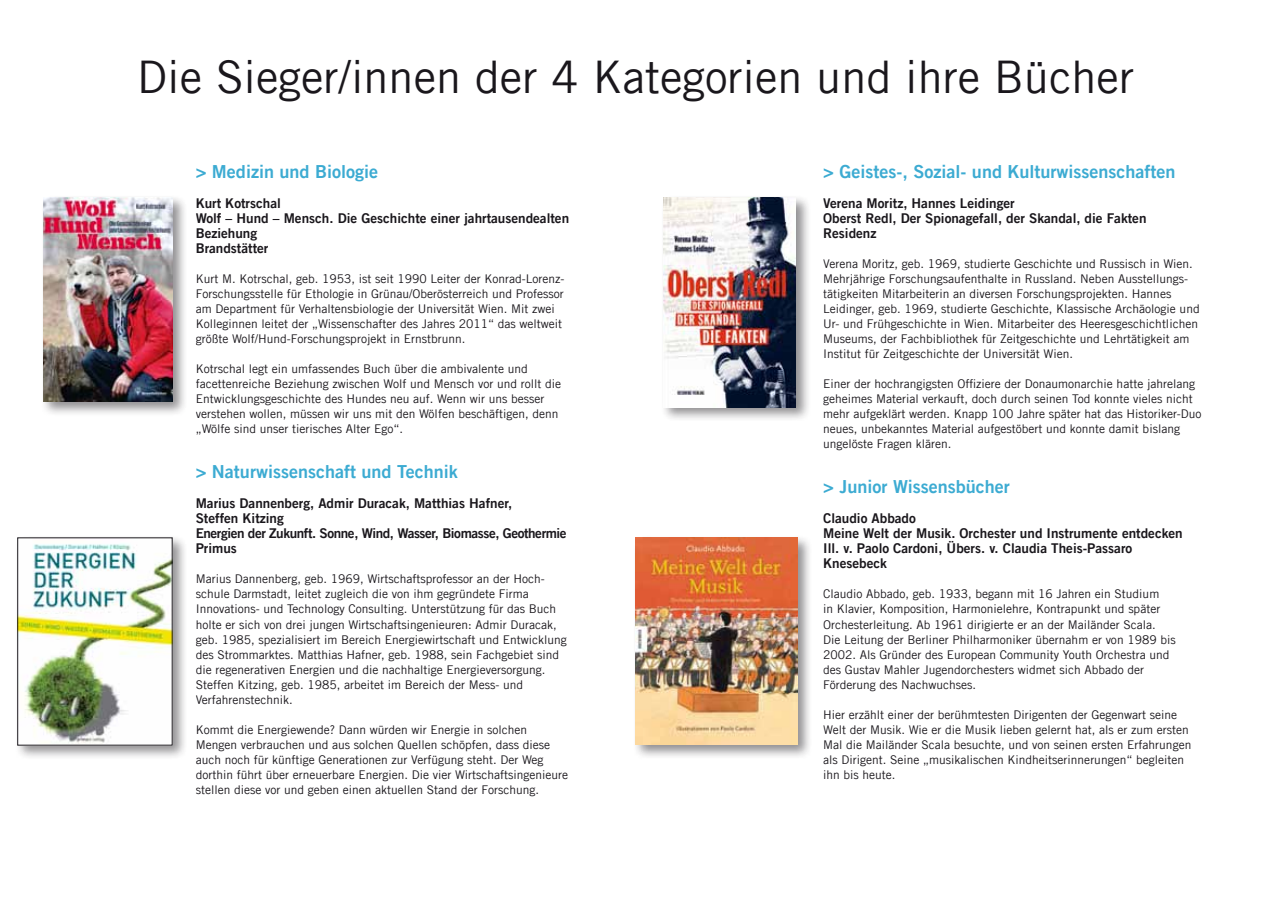
<style>
.page{position:relative;width:1272px;height:902px;background:#fff}
.page>*{position:absolute;margin:0;border:0;box-sizing:border-box;transform-origin:0 0}
.t1{font:45px "Trade Gothic LT Com";color:#1a171c}
.t2{font:18px "Trade Gothic LT Com Bd 2";color:#3cabd2}
.t3{font:13.5px/15px "Trade Gothic LT Com Bd 2";color:#1a171c}
.t4{font:12px/15px "Trade Gothic LT Com";color:#1a171c}
</style>
<div class="page">
<div style="left:40px;top:195px;width:147px;height:222px;background:#1a171c;opacity:.48"></div>
<img style="left:43px;top:198px;width:129px;height:204px">
<div style="left:14px;top:534px;width:173px;height:226px;background:#1a171c;opacity:.47"></div>
<img style="left:19px;top:539px;width:151px;height:204px">
<div style="left:660px;top:195px;width:151px;height:227px;background:#1a171c;opacity:.48"></div>
<img style="left:663px;top:198px;width:132px;height:209px">
<div style="left:633px;top:534px;width:179px;height:225px;background:#1a171c;opacity:.48"></div>
<img style="left:636px;top:537px;width:161px;height:207px">
<h1 class="t1" style="left:137px;top:50px;width:998px">Die Sieger/innen der 4 Kategorien und ihre Bücher</h1>
<h2 class="t2" style="left:196px;top:161px;width:184px">&gt; Medizin und Biologie</h2>
<p class="t3" style="left:196px;top:196px;width:375px">Kurt Kotrschal<br>Wolf – Hund – Mensch. Die Geschichte einer jahrtausendealten<br>Beziehung<br>Brandstätter</p>
<p class="t4" style="left:196px;top:271px;width:370px">Kurt M. Kotrschal, geb. 1953, ist seit 1990 Leiter der Konrad-Lorenz-Forschungsstelle für Ethologie in Grünau/Oberösterreich und Professor am Department für Verhaltensbiologie der Universität Wien. Mit zwei Kolleginnen leitet der „Wissenschafter des Jahres 2011“ das weltweit größte Wolf/Hund-Forschungsprojekt in Ernstbrunn.</p>
<p class="t4" style="left:196px;top:361px;width:367px">Kotrschal legt ein umfassendes Buch über die ambivalente und facettenreiche Beziehung zwischen Wolf und Mensch vor und rollt die Entwicklungsgeschichte des Hundes neu auf. Wenn wir uns besser verstehen wollen, müssen wir uns mit den Wölfen beschäftigen, denn „Wölfe sind unser tierisches Alter Ego“.</p>
<h2 class="t2" style="left:196px;top:461px;width:263px">&gt; Naturwissenschaft und Technik</h2>
<p class="t3" style="left:196px;top:496px;width:372px">Marius Dannenberg, Admir Duracak, Matthias Hafner,<br>Steffen Kitzing<br>Energien der Zukunft. Sonne, Wind, Wasser, Biomasse, Geothermie Primus</p>
<p class="t4" style="left:196px;top:571px;width:372px">Marius Dannenberg, geb. 1969, Wirtschaftsprofessor an der Hoch&shy;schule Darmstadt, leitet zugleich die von ihm gegründete Firma Innovations- und Technology Consulting. Unterstützung für das Buch holte er sich von drei jungen Wirtschaftsingenieuren: Admir Duracak, geb. 1985, spezialisiert im Bereich Energiewirtschaft und Entwicklung des Strommarktes. Matthias Hafner, geb. 1988, sein Fachgebiet sind die regenerativen Energien und die nachhaltige Energieversorgung.<br>Steffen Kitzing, geb. 1985, arbeitet im Bereich der Mess- und Verfahrenstechnik.</p>
<p class="t4" style="left:196px;top:721px;width:374px">Kommt die Energiewende? Dann würden wir Energie in solchen Mengen verbrauchen und aus solchen Quellen schöpfen, dass diese auch noch für künftige Generationen zur Verfügung steht. Der Weg dorthin führt über erneuerbare Energien. Die vier Wirtschaftsingenieure stellen diese vor und geben einen aktuellen Stand der Forschung.</p>
<h2 class="t2" style="left:823px;top:161px;width:354px">&gt; Geistes-, Sozial- und Kulturwissenschaften</h2>
<p class="t3" style="left:823px;top:196px;width:325px">Verena Moritz, Hannes Leidinger<br>Oberst Redl, Der Spionagefall, der Skandal, die Fakten<br>Residenz</p>
<p class="t4" style="left:823px;top:256px;width:378px">Verena Moritz, geb. 1969, studierte Geschichte und Russisch in Wien.<br>Mehrjährige Forschungsaufenthalte in Russland. Neben Ausstellungs&shy;tätigkeiten Mitarbeiterin an diversen Forschungsprojekten. Hannes Leidinger, geb. 1969, studierte Geschichte, Klassische Archäologie und Ur- und Frühgeschichte in Wien. Mitarbeiter des Heeresgeschichtlichen Museums, der Fachbibliothek für Zeitgeschichte und Lehrtätigkeit am Institut für Zeitgeschichte der Universität Wien.</p>
<p class="t4" style="left:823px;top:376px;width:380px">Einer der hochrangigsten Offiziere der Donaumonarchie hatte jahrelang geheimes Material verkauft, doch durch seinen Tod konnte vieles nicht mehr aufgeklärt werden. Knapp 100 Jahre später hat das Historiker-Duo neues, unbekanntes Material aufgestöbert und konnte damit bislang ungelöste Fragen klären.</p>
<h2 class="t2" style="left:823px;top:476px;width:188px">&gt; Junior Wissensbücher</h2>
<p class="t3" style="left:823px;top:511px;width:361px">Claudio Abbado<br>Meine Welt der Musik. Orchester und Instrumente entdecken Ill. v. Paolo Cardoni, Übers. v. Claudia Theis-Passaro Knesebeck</p>
<p class="t4" style="left:823px;top:586px;width:354px">Claudio Abbado, geb. 1933, begann mit 16 Jahren ein Studium<br>in Klavier, Komposition, Harmonielehre, Kontrapunkt und später Orchesterleitung. Ab 1961 dirigierte er an der Mailänder Scala.<br>Die Leitung der Berliner Philharmoniker übernahm er von 1989 bis 2002. Als Gründer des European Community Youth Orchestra und des Gustav Mahler Jugendorchesters widmet sich Abbado der Förderung des Nachwuchses.</p>
<p class="t4" style="left:823px;top:706px;width:369px">Hier erzählt einer der berühmtesten Dirigenten der Gegenwart seine Welt der Musik. Wie er die Musik lieben gelernt hat, als er zum ersten Mal die Mailänder Scala besuchte, und von seinen ersten Erfahrungen als Dirigent. Seine „musikalischen Kindheitserinnerungen“ begleiten ihn bis heute.</p>
</div>
